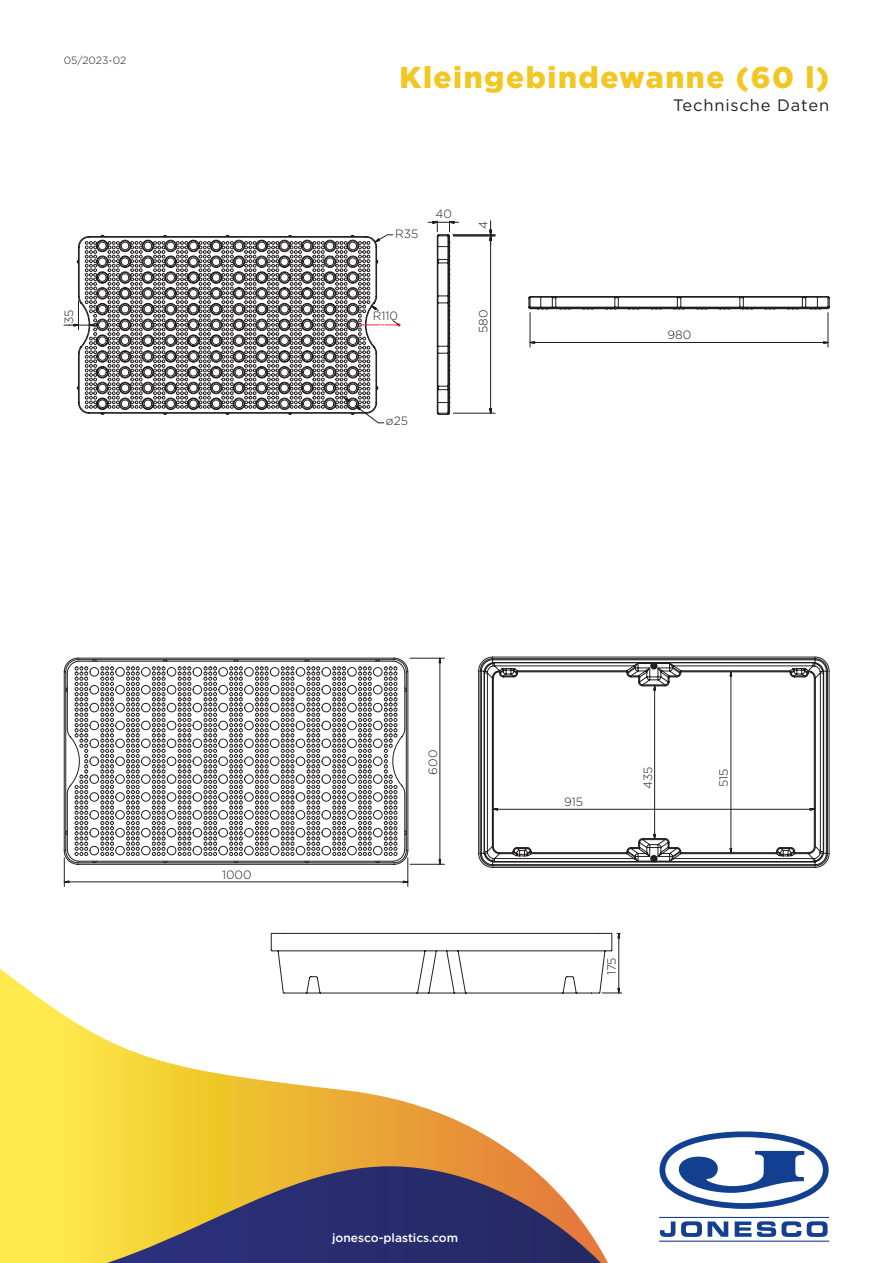
<style>
.page{position:relative;width:893px;height:1263px;background:#fff}
.page>*{position:absolute;margin:0;border:0;box-sizing:border-box;transform-origin:0 0}
.t1{font:900 30px "Gotham";letter-spacing:.05em;color:#f3c723}
.t2{font:16.5px "Gotham";letter-spacing:.05em;color:#231f20}
.t3{font:300 12px "Gotham";color:#231f20}
.t4{font:500 12px "Gotham";color:#fff}
.t5{font:300 10.5px "Gotham";color:#231f20}
</style>
<div class="page">
<svg style="left:0;top:968px;width:530px;height:295px"></svg>
<svg style="left:62px;top:1166px;width:546px;height:97px;background:#817261"></svg>
<svg style="left:659px;top:1131px;width:170px;height:111px"></svg>
<svg style="left:67px;top:661px;width:338px;height:200px"></svg>
<svg style="left:478px;top:657px;width:351px;height:211px"></svg>
<svg style="left:491px;top:670px;width:325px;height:185px"></svg>
<svg style="left:64px;top:234px;width:337px;height:189px"></svg>
<svg style="left:428px;top:220px;width:68px;height:195px"></svg>
<svg style="left:528px;top:296px;width:302px;height:13px"></svg>
<svg style="left:823px;top:341px;width:5px;height:3px"></svg>
<svg style="left:529px;top:341px;width:6px;height:3px"></svg>
<hr style="left:535px;top:342px;width:288px;height:1px;background:#231f20">
<hr style="left:530px;top:313px;width:1px;height:34px;background:#231f20">
<hr style="left:828px;top:313px;width:1px;height:34px;background:#231f20">
<svg style="left:439px;top:657px;width:2px;height:10px"></svg>
<hr style="left:440px;top:663px;width:1px;height:197px;background:#231f20">
<hr style="left:410px;top:864px;width:34px;height:1px;background:#231f20">
<hr style="left:410px;top:658px;width:34px;height:1px;background:#231f20">
<hr style="left:69px;top:882px;width:334px;height:1px;background:#231f20">
<svg style="left:63px;top:666px;width:330px;height:220px"></svg>
<svg style="left:403px;top:858px;width:7px;height:28px"></svg>
<svg style="left:271px;top:932px;width:351px;height:63px"></svg>
<p class="t5" style="left:64px;top:53px;width:64px">05/2023-02</p>
<p class="t3" style="left:61px;top:324px;width:16px;rotate:-90deg">35</p>
<h1 class="t1" style="left:400px;top:56px;width:431px">Kleingebindewanne (60 l)</h1>
<h2 class="t2" style="left:673px;top:95px;width:158px">Technische Daten</h2>
<p class="t3" style="left:395px;top:226px;width:25px">R35</p>
<p class="t3" style="left:436px;top:206px;width:18px">40</p>
<p class="t3" style="left:476px;top:229px;width:9px;rotate:-90deg">4</p>
<p class="t3" style="left:373px;top:308px;width:27px">R110</p>
<p class="t3" style="left:476px;top:333px;width:25px;rotate:-90deg">580</p>
<p class="t3" style="left:386px;top:413px;width:24px">ø25</p>
<p class="t3" style="left:667px;top:328px;width:25px">980</p>
<p class="t3" style="left:222px;top:867px;width:31px">1000</p>
<p class="t3" style="left:425px;top:775px;width:26px;rotate:-90deg">600</p>
<p class="t4" style="left:332px;top:1229px;width:128px">jonesco-plastics.com</p>
<p class="t3" style="left:564px;top:794px;width:20px">915</p>
<p class="t3" style="left:640px;top:789px;width:24px;rotate:-90deg">435</p>
<p class="t3" style="left:716px;top:787px;width:20px;rotate:-90deg">515</p>
<p class="t3" style="left:604px;top:975px;width:20px;rotate:-90deg">175</p>
</div>
